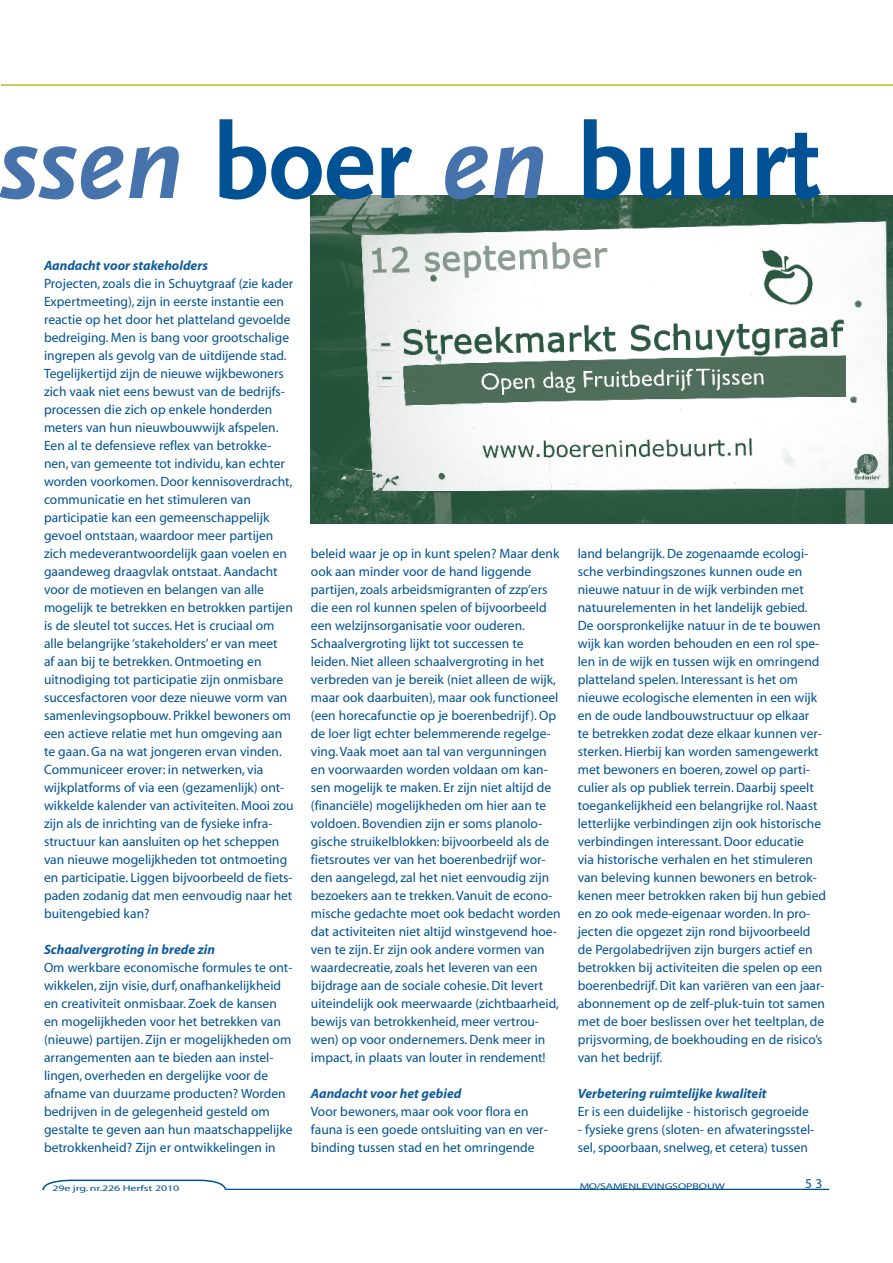
<style>
.page{position:relative;width:893px;height:1263px;background:#fff}
.page>*{position:absolute;margin:0;border:0;box-sizing:border-box;transform-origin:0 0}
.t1{font:700 108px "Scala Sans";color:#005294}
.t2{font:13.5px/18px "Myriad";color:#005294}
.t3{font:italic 700 13.5px "Myriad";color:#105c9c}
.t4{font:8.4px "Myriad";letter-spacing:-.01em;color:#005294;scale:1.43 1}
.s1{font-style:italic;color:#4773ac}
</style>
<div class="page">
<img style="left:310px;top:196px;width:583px;height:327px">
<hr style="left:1px;top:84px;width:892px;height:2px;background:#aebc21">
<hr style="left:43px;top:1189px;width:786px;height:1px;background:#005294">
<svg style="left:42px;top:1179px;width:185px;height:11px"></svg>
<h1 class="t1" style="left:-1px;top:105px;width:823px"><span class="s1">ssen</span> boer <span class="s1">en</span> buurt</h1>
<p class="t3" style="left:44px;top:258px;width:165px">Aandacht voor stakeholders</p>
<p class="t2" style="left:44px;top:275px;width:251px">Projecten, zoals die in Schuytgraaf (zie kader Expertmeeting), zijn in eerste instantie een reactie op het door het platteland gevoelde bedreiging. Men is bang voor grootschalige ingrepen als gevolg van de uitdijende stad.<br>Tegelijkertijd zijn de nieuwe wijkbewoners zich vaak niet eens bewust van de bedrijfs&shy;processen die zich op enkele honderden meters van hun nieuwbouwwijk afspelen.<br>Een al te defensieve reflex van betrokke&shy;nen, van gemeente tot individu, kan echter worden voorkomen. Door kennisoverdracht, communicatie en het stimuleren van participatie kan een gemeenschappelijk gevoel ontstaan, waardoor meer partijen zich medeverantwoordelijk gaan voelen en gaandeweg draagvlak ontstaat. Aandacht voor de motieven en belangen van alle mogelijk te betrekken en betrokken partijen is de sleutel tot succes. Het is cruciaal om alle belangrijke ‘stakeholders’ er van meet<br>af aan bij te betrekken. Ontmoeting en uitnodiging tot participatie zijn onmisbare succesfactoren voor deze nieuwe vorm van samenlevingsopbouw. Prikkel bewoners om een actieve relatie met hun omgeving aan te gaan. Ga na wat jongeren ervan vinden.<br>Communiceer erover: in netwerken, via wijkplatforms of via een (gezamenlijk) ont&shy;wikkelde kalender van activiteiten. Mooi zou zijn als de inrichting van de fysieke infra&shy;structuur kan aansluiten op het scheppen van nieuwe mogelijkheden tot ontmoeting en participatie. Liggen bijvoorbeeld de fiets&shy;paden zodanig dat men eenvoudig naar het buitengebied kan?</p>
<p class="t3" style="left:44px;top:942px;width:173px">Schaalvergroting in brede zin</p>
<p class="t2" style="left:44px;top:959px;width:250px">Om werkbare economische formules te ont&shy;wikkelen, zijn visie, durf, onafhankelijkheid en creativiteit onmisbaar. Zoek de kansen en mogelijkheden voor het betrekken van (nieuwe) partijen. Zijn er mogelijkheden om arrangementen aan te bieden aan instel&shy;lingen, overheden en dergelijke voor de afname van duurzame producten? Worden bedrijven in de gelegenheid gesteld om gestalte te geven aan hun maatschappelijke betrokkenheid? Zijn er ontwikkelingen in</p>
<p class="t4" style="left:52px;top:1183px;width:90px">29e jrg. nr.226 Herfst 2010</p>
<p class="t2" style="left:311px;top:545px;width:251px">beleid waar je op in kunt spelen? Maar denk ook aan minder voor de hand liggende partijen, zoals arbeidsmigranten of zzp’ers die een rol kunnen spelen of bijvoorbeeld een welzijnsorganisatie voor ouderen.<br>Schaalvergroting lijkt tot successen te leiden. Niet alleen schaalvergroting in het verbreden van je bereik (niet alleen de wijk, maar ook daarbuiten), maar ook functioneel (een horecafunctie op je boerenbedrijf). Op de loer ligt echter belemmerende regelge&shy;ving. Vaak moet aan tal van vergunningen en voorwaarden worden voldaan om kan&shy;sen mogelijk te maken. Er zijn niet altijd de (financiële) mogelijkheden om hier aan te voldoen. Bovendien zijn er soms planolo&shy;gische struikelblokken: bijvoorbeeld als de fietsroutes ver van het boerenbedrijf wor&shy;den aangelegd, zal het niet eenvoudig zijn bezoekers aan te trekken. Vanuit de econo&shy;mische gedachte moet ook bedacht worden dat activiteiten niet altijd winstgevend hoe&shy;ven te zijn. Er zijn ook andere vormen van waardecreatie, zoals het leveren van een bijdrage aan de sociale cohesie. Dit levert uiteindelijk ook meerwaarde (zichtbaarheid, bewijs van betrokkenheid, meer vertrou&shy;wen) op voor ondernemers. Denk meer in impact, in plaats van louter in rendement!</p>
<p class="t3" style="left:311px;top:1086px;width:152px">Aandacht voor het gebied</p>
<p class="t2" style="left:311px;top:1103px;width:238px">Voor bewoners, maar ook voor flora en fauna is een goede ontsluiting van en ver&shy;binding tussen stad en het omringende</p>
<p class="t2" style="left:578px;top:545px;width:250px">land belangrijk. De zogenaamde ecologi&shy;sche verbindingszones kunnen oude en nieuwe natuur in de wijk verbinden met natuurelementen in het landelijk gebied.<br>De oorspronkelijke natuur in de te bouwen wijk kan worden behouden en een rol spe&shy;len in de wijk en tussen wijk en omringend platteland spelen. Interessant is het om nieuwe ecologische elementen in een wijk en de oude landbouwstructuur op elkaar<br>te betrekken zodat deze elkaar kunnen ver&shy;sterken. Hierbij kan worden samengewerkt met bewoners en boeren, zowel op parti&shy;culier als op publiek terrein. Daarbij speelt toegankelijkheid een belangrijke rol. Naast letterlijke verbindingen zijn ook historische verbindingen interessant. Door educatie<br>via historische verhalen en het stimuleren van beleving kunnen bewoners en betrok&shy;kenen meer betrokken raken bij hun gebied en zo ook mede-eigenaar worden. In pro&shy;jecten die opgezet zijn rond bijvoorbeeld de Pergolabedrijven zijn burgers actief en betrokken bij activiteiten die spelen op een boerenbedrijf. Dit kan variëren van een jaar&shy;abonnement op de zelf-pluk-tuin tot samen met de boer beslissen over het teeltplan, de prijsvorming, de boekhouding en de risico’s van het bedrijf.</p>
<p class="t3" style="left:578px;top:1086px;width:190px">Verbetering ruimtelijke kwaliteit</p>
<p class="t2" style="left:578px;top:1103px;width:233px">Er is een duidelijke - historisch gegroeide</p>
<p class="t2" style="left:578px;top:1121px;width:238px">- fysieke grens (sloten- en afwateringsstel&shy;sel, spoorbaan, snelweg, et cetera) tussen</p>
<p class="t4" style="left:580px;top:1182px;width:103px">MO/SAMENLEVINGSOPBOUW</p>
<p class="t2" style="left:805px;top:1175px;width:19px">53</p>
</div>
